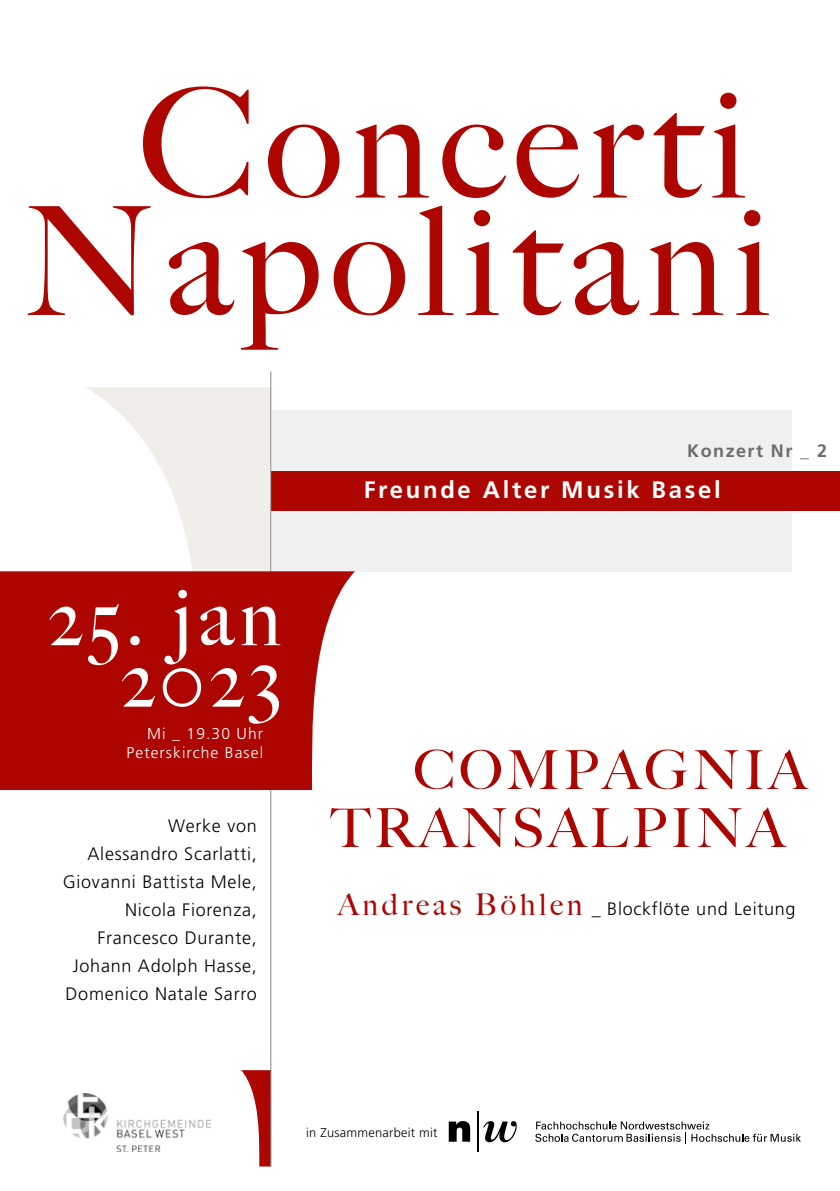
<style>
.page{position:relative;width:840px;height:1191px;background:#fff}
.page>*{position:absolute;margin:0;border:0;box-sizing:border-box;transform-origin:0 0}
.t1{font:500 151px "Big Caslon";letter-spacing:.06em;color:#ad0600}
.t2{font:500 80px/61.4px "Big Caslon";letter-spacing:.07em;color:#fff;text-align:right}
.t3{font:500 53.8px/58px "Big Caslon";letter-spacing:.07em;color:#ad0600}
.t4{font:700 23.8px "Frutiger LT Std";letter-spacing:.115em;color:#fff}
.t5{font:300 18px/28px "Frutiger LT Std";letter-spacing:.04em;color:#000;text-align:right}
.t6{font:700 18px "Frutiger LT Std";letter-spacing:.08em;color:#6d6d6d}
.t7{font:300 17.2px "Frutiger LT Std";letter-spacing:.02em;color:#fff}
.t8{font:300 15.6px/18.6px "Frutiger LT Std";letter-spacing:.07em;color:#fff;text-align:right}
.t9{font:300 12.8px "Frutiger LT Std";letter-spacing:.02em;color:#000}
.s1{font-family:"Big Caslon";font-weight:500;font-size:30px;color:#ad0600}
</style>
<div class="page">
<hr style="left:476px;top:1111px;width:2px;height:40px;background:#000">
<svg style="left:448px;top:1121px;width:22px;height:20px"></svg>
<svg style="left:483px;top:1121px;width:34px;height:21px"></svg>
<svg style="left:535px;top:1121px;width:265px;height:22px"></svg>
<svg style="left:241px;top:1070px;width:29px;height:96px"></svg>
<div style="left:272px;top:410px;width:519px;height:161px;background:#f0f0f0"></div>
<div style="left:271px;top:471px;width:568px;height:40px;background:#ad0600"></div>
<svg style="left:86px;top:387px;width:184px;height:184px;fill:#f1eeea"></svg>
<hr style="left:270px;top:371px;width:1px;height:795px;background:#868686">
<img style="left:63px;top:1093px;width:147px;height:58px">
<svg style="left:0;top:571px;width:355px;height:219px;background:#b41e18"></svg>
<h1 class="t1" style="left:139px;top:20px;width:610px">Concerti</h1>
<h1 class="t1" style="left:23px;top:138px;width:750px">Napolitani</h1>
<h2 class="t2" style="left:47px;top:583px;width:235px">25. jan<br>2023</h2>
<p class="t8" style="left:126px;top:724px;width:138px">Mi _ 19.30 Uhr<br>Peterskirche Basel</p>
<p class="t7" style="left:60px;top:745px;width:200px">KuSpo Münchenstein Saal</p>
<p class="t5" style="left:63px;top:811px;width:195px">Werke von<br>Alessandro Scarlatti,<br>Giovanni Battista Mele,<br>Nicola Fiorenza,<br>Francesco Durante,<br>Johann Adolph Hasse,<br>Domenico Natale Sarro</p>
<p class="t6" style="left:687px;top:440px;width:141px">Konzert Nr _ 2</p>
<h3 class="t4" style="left:363px;top:476px;width:358px">Freunde Alter Musik Basel</h3>
<h3 class="t3" style="left:330px;top:739px;width:477px;text-indent:83px">COMPAGNIA<br>TRANSALPINA</h3>
<p class="t5" style="left:337px;top:895px;width:459px"><span class="s1">Andreas Böhlen</span> _ Blockflöte und Leitung</p>
<p class="t9" style="left:306px;top:1124px;width:133px">in Zusammenarbeit mit</p>
</div>
